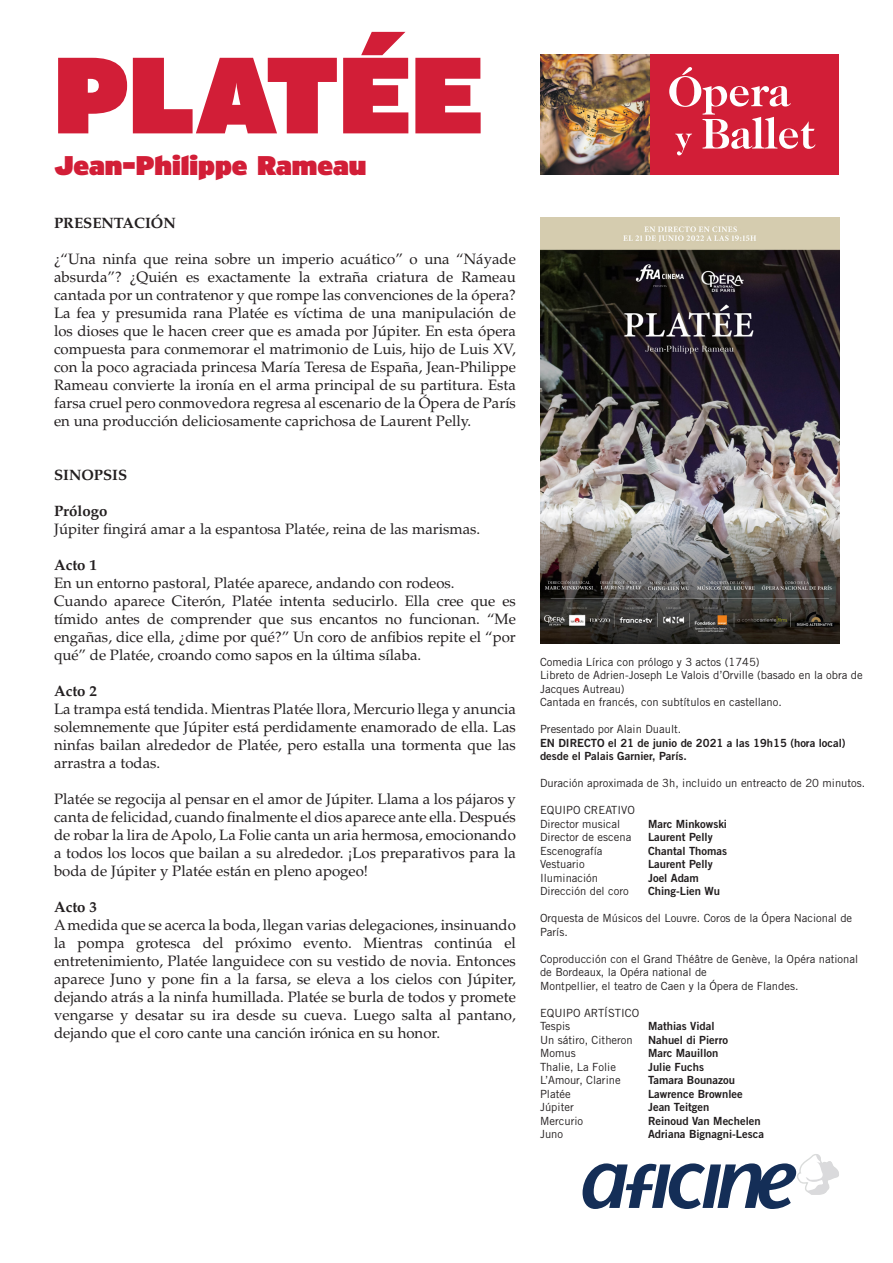
<style>
.page{position:relative;width:893px;height:1263px;background:#fff}
.page>*{position:absolute;margin:0;border:0;box-sizing:border-box;transform-origin:0 0}
.t1{font:900 108px "Interstate";color:#d21e37}
.t2{font:900 27px "Interstate";color:#d21e37}
.t3{font:15px/18px "Palatino LT Std";color:#231f20;text-align:justify}
.t4{font:700 15px "Palatino LT Std";color:#231f20}
.t5{font:11.25px/13.5px "Trade Gothic LT Std";color:#221e1f}
.t6{font:11.25px/13.5px "Trade Gothic LT Std Bd 2";color:#221e1f}
</style>
<div class="page">
<div style="left:553px;top:54px;width:286px;height:121px;background:#d21e37"></div>
<img style="left:540px;top:217px;width:299px;height:426px">
<svg style="left:583px;top:1154px;width:256px;height:55px"></svg>
<svg style="left:669px;top:67px;width:146px;height:88px"></svg>
<img style="left:540px;top:54px;width:110px;height:121px">
<p class="t1" style="left:54px;top:28px;width:431px">PLATÉE</p>
<p class="t2" style="left:54px;top:149px;width:314px">Jean-Philippe Rameau</p>
<p class="t4" style="left:54px;top:214px;width:123px">PRESENTACIÓN</p>
<p class="t3" style="left:54px;top:250px;width:463px">¿“Una ninfa que reina sobre un imperio acuático” o una “Náyade absurda”? ¿Quién es exactamente la extraña criatura de Rameau cantada por un contratenor y que rompe las convenciones de la ópera?<br>La fea y presumida rana Platée es víctima de una manipulación de los dioses que le hacen creer que es amada por Júpiter. En esta ópera compuesta para conmemorar el matrimonio de Luis, hijo de Luis XV, con la poco agraciada princesa María Teresa de España, Jean-Philippe Rameau convierte la ironía en el arma principal de su partitura. Esta farsa cruel pero conmovedora regresa al escenario de la Ópera de París en una producción deliciosamente caprichosa de Laurent Pelly.</p>
<p class="t4" style="left:54px;top:466px;width:75px">SINOPSIS</p>
<p class="t4" style="left:54px;top:502px;width:55px">Prólogo</p>
<p class="t3" style="left:54px;top:520px;width:428px">Júpiter fingirá amar a la espantosa Platée, reina de las marismas.</p>
<p class="t4" style="left:54px;top:556px;width:44px">Acto 1</p>
<p class="t3" style="left:54px;top:574px;width:402px">En un entorno pastoral, Platée aparece, andando con rodeos.</p>
<p class="t3" style="left:54px;top:592px;width:463px">Cuando aparece Citerón, Platée intenta seducirlo. Ella cree que es tímido antes de comprender que sus encantos no funcionan. “Me engañas, dice ella, ¿dime por qué?” Un coro de anfibios repite el “por qué” de Platée, croando como sapos en la última sílaba.</p>
<p class="t4" style="left:54px;top:682px;width:44px">Acto 2</p>
<p class="t3" style="left:54px;top:700px;width:463px">La trampa está tendida. Mientras Platée llora, Mercurio llega y anuncia solemnemente que Júpiter está perdidamente enamorado de ella. Las ninfas bailan alrededor de Platée, pero estalla una tormenta que las arrastra a todas.</p>
<p class="t3" style="left:54px;top:790px;width:463px">Platée se regocija al pensar en el amor de Júpiter. Llama a los pájaros y canta de felicidad, cuando finalmente el dios aparece ante ella. Después de robar la lira de Apolo, La Folie canta un aria hermosa, emocionando a todos los locos que bailan a su alrededor. ¡Los preparativos para la boda de Júpiter y Platée están en pleno apogeo!</p>
<p class="t4" style="left:54px;top:898px;width:44px">Acto 3</p>
<p class="t3" style="left:54px;top:916px;width:463px">A medida que se acerca la boda, llegan varias delegaciones, insinuando la pompa grotesca del próximo evento. Mientras continúa el entretenimiento, Platée languidece con su vestido de novia. Entonces aparece Juno y pone fin a la farsa, se eleva a los cielos con Júpiter, dejando atrás a la ninfa humillada. Platée se burla de todos y promete vengarse y desatar su ira desde su cueva. Luego salta al pantano, dejando que el coro cante una canción irónica en su honor.</p>
<p class="t5" style="left:540px;top:655px;width:221px">Comedia Lírica con prólogo y 3 actos (1745)</p>
<p class="t5" style="left:540px;top:668px;width:324px">Libreto de Adrien-Joseph Le Valois d’Orville (basado en la obra de<br>Jacques Autreau)</p>
<p class="t5" style="left:540px;top:695px;width:243px">Cantada en francés, con subtítulos en castellano.</p>
<p class="t5" style="left:540px;top:722px;width:143px">Presentado por Alain Duault.</p>
<p class="t6" style="left:540px;top:736px;width:307px">EN DIRECTO el 21 de junio de 2021 a las 19h15 (hora local) desde el Palais Garnier, París.</p>
<p class="t5" style="left:540px;top:776px;width:327px">Duración aproximada de 3h, incluido un entreacto de 20 minutos.</p>
<p class="t5" style="left:540px;top:803px;width:96px">EQUIPO CREATIVO</p>
<p class="t5" style="left:540px;top:817px;width:82px">Director musical</p>
<p class="t6" style="left:648px;top:817px;width:81px">Marc Minkowski</p>
<p class="t5" style="left:540px;top:830px;width:93px">Director de escena</p>
<p class="t6" style="left:648px;top:830px;width:66px">Laurent Pelly</p>
<p class="t5" style="left:540px;top:844px;width:64px">Escenografía</p>
<p class="t6" style="left:648px;top:844px;width:81px">Chantal Thomas</p>
<p class="t5" style="left:540px;top:857px;width:46px">Vestuario</p>
<p class="t6" style="left:648px;top:857px;width:66px">Laurent Pelly</p>
<p class="t5" style="left:540px;top:871px;width:60px">Iluminación</p>
<p class="t6" style="left:648px;top:871px;width:52px">Joel Adam</p>
<p class="t5" style="left:540px;top:884px;width:90px">Dirección del coro</p>
<p class="t6" style="left:648px;top:884px;width:73px">Ching-Lien Wu</p>
<p class="t5" style="left:540px;top:911px;width:314px">Orquesta de Músicos del Louvre. Coros de la Ópera Nacional de<br>París.</p>
<p class="t5" style="left:540px;top:952px;width:320px">Coproducción con el Grand Théâtre de Genève, la Opéra national de Bordeaux, la Opéra national de</p>
<p class="t5" style="left:540px;top:979px;width:260px">Montpellier, el teatro de Caen y la Ópera de Flandes.</p>
<p class="t5" style="left:540px;top:1006px;width:101px">EQUIPO ARTÍSTICO</p>
<p class="t5" style="left:540px;top:1019px;width:32px">Tespis</p>
<p class="t6" style="left:648px;top:1019px;width:68px">Mathias Vidal</p>
<p class="t5" style="left:540px;top:1033px;width:94px">Un sátiro, Citheron</p>
<p class="t6" style="left:648px;top:1033px;width:81px">Nahuel di Pierro</p>
<p class="t5" style="left:540px;top:1046px;width:37px">Momus</p>
<p class="t6" style="left:648px;top:1046px;width:72px">Marc Mauillon</p>
<p class="t5" style="left:540px;top:1060px;width:77px">Thalie, La Folie</p>
<p class="t6" style="left:648px;top:1060px;width:57px">Julie Fuchs</p>
<p class="t5" style="left:540px;top:1073px;width:82px">L’Amour, Clarine</p>
<p class="t6" style="left:648px;top:1073px;width:88px">Tamara Bounazou</p>
<p class="t5" style="left:540px;top:1087px;width:32px">Platée</p>
<p class="t6" style="left:648px;top:1087px;width:96px">Lawrence Brownlee</p>
<p class="t5" style="left:540px;top:1100px;width:35px">Júpiter</p>
<p class="t6" style="left:648px;top:1100px;width:63px">Jean Teitgen</p>
<p class="t5" style="left:540px;top:1114px;width:45px">Mercurio</p>
<p class="t6" style="left:648px;top:1114px;width:114px">Reinoud Van Mechelen</p>
<p class="t5" style="left:540px;top:1127px;width:25px">Juno</p>
<p class="t6" style="left:648px;top:1127px;width:117px">Adriana Bignagni-Lesca</p>
</div>
